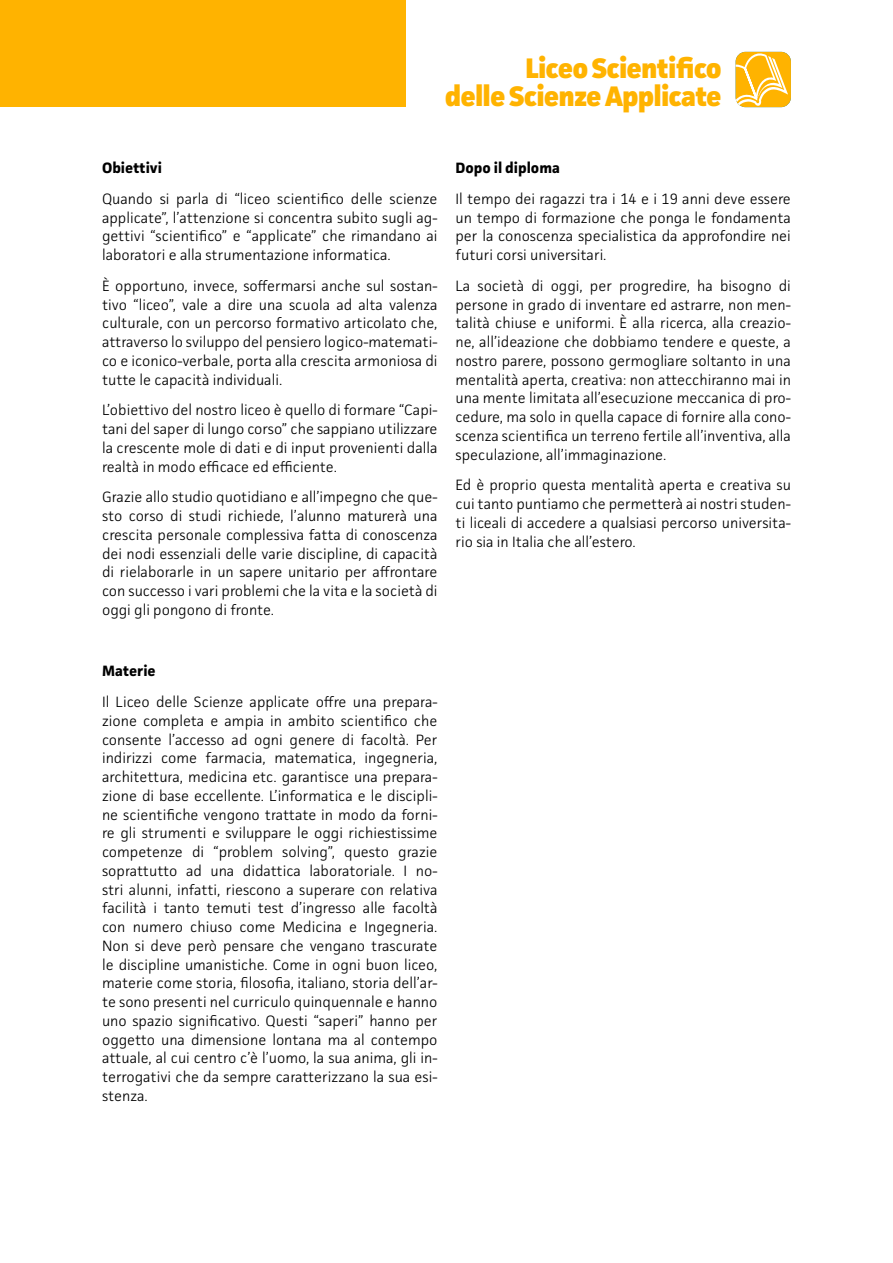
<style>
.page{position:relative;width:893px;height:1263px;background:#fff}
.page>*{position:absolute;margin:0;border:0;box-sizing:border-box;transform-origin:0 0}
.t1{font:800 28.35px/28.3px "Facit";letter-spacing:-.03em;color:#ffb300;text-align:right}
.t2{font:300 15px/18.8px "Facit";color:#000;text-align:justify}
.t3{font:700 15px "Facit";color:#000}
</style>
<div class="page">
<hr style="left:892px;top:0;width:1px;height:1263px;background:#ffb300">
<div style="left:0;top:0;width:405px;height:106px;background:#ffb300"></div>
<div style="left:736px;top:52px;width:55px;height:55px;background:#ffb300;border-radius:10px"></div>
<svg style="left:736px;top:52px;width:52px;height:55px"></svg>
<h1 class="t1" style="left:445px;top:53px;width:278px">Liceo Scientifico<br>delle Scienze Applicate</h1>
<p class="t3" style="left:102px;top:159px;width:61px">Obiettivi</p>
<p class="t2" style="left:102px;top:189px;width:337px">Quando si parla di “liceo scientifico delle scienze applicate”, l’attenzione si concentra subito sugli ag&shy;gettivi “scientifico” e “applicate” che rimandano ai laboratori e alla strumentazione informatica.</p>
<p class="t2" style="left:102px;top:276px;width:337px">È opportuno, invece, soffermarsi anche sul sostan&shy;tivo “liceo”, vale a dire una scuola ad alta valenza culturale, con un percorso formativo articolato che, attraverso lo sviluppo del pensiero logico-matemati&shy;co e iconico-verbale, porta alla crescita armoniosa di tutte le capacità individuali.</p>
<p class="t2" style="left:102px;top:400px;width:337px">L’obiettivo del nostro liceo è quello di formare “Capi&shy;tani del saper di lungo corso” che sappiano utilizzare la crescente mole di dati e di input provenienti dalla realtà in modo efficace ed efficiente.</p>
<p class="t2" style="left:102px;top:487px;width:337px">Grazie allo studio quotidiano e all’impegno che que&shy;sto corso di studi richiede, l’alunno maturerà una crescita personale complessiva fatta di conoscenza dei nodi essenziali delle varie discipline, di capacità di rielaborarle in un sapere unitario per affrontare con successo i vari problemi che la vita e la società di oggi gli pongono di fronte.</p>
<p class="t3" style="left:102px;top:662px;width:55px">Materie</p>
<p class="t2" style="left:102px;top:692px;width:337px">Il Liceo delle Scienze applicate offre una prepara&shy;zione completa e ampia in ambito scientifico che consente l’accesso ad ogni genere di facoltà. Per indirizzi come farmacia, matematica, ingegneria, architettura, medicina etc. garantisce una prepara&shy;zione di base eccellente. L’informatica e le discipli&shy;ne scientifiche vengono trattate in modo da forni&shy;re gli strumenti e sviluppare le oggi richiestissime competenze di “problem solving”, questo grazie soprattutto ad una didattica laboratoriale. I no&shy;stri alunni, infatti, riescono a superare con relativa facilità i tanto temuti test d’ingresso alle facoltà con numero chiuso come Medicina e Ingegneria.<br>Non si deve però pensare che vengano trascurate le discipline umanistiche. Come in ogni buon liceo, materie come storia, filosofia, italiano, storia dell’ar&shy;te sono presenti nel curriculo quinquennale e hanno uno spazio significativo. Questi “saperi” hanno per oggetto una dimensione lontana ma al contempo attuale, al cui centro c’è l’uomo, la sua anima, gli in&shy;terrogativi che da sempre caratterizzano la sua esi&shy;stenza.</p>
<p class="t3" style="left:455px;top:159px;width:106px">Dopo il diploma</p>
<p class="t2" style="left:455px;top:189px;width:337px">Il tempo dei ragazzi tra i 14 e i 19 anni deve essere un tempo di formazione che ponga le fondamenta per la conoscenza specialistica da approfondire nei futuri corsi universitari.</p>
<p class="t2" style="left:455px;top:276px;width:337px">La società di oggi, per progredire, ha bisogno di persone in grado di inventare ed astrarre, non men&shy;talità chiuse e uniformi. È alla ricerca, alla creazio&shy;ne, all’ideazione che dobbiamo tendere e queste, a nostro parere, possono germogliare soltanto in una mentalità aperta, creativa: non attecchiranno mai in una mente limitata all’esecuzione meccanica di pro&shy;cedure, ma solo in quella capace di fornire alla cono&shy;scenza scientifica un terreno fertile all’inventiva, alla speculazione, all’immaginazione.</p>
<p class="t2" style="left:455px;top:475px;width:337px">Ed è proprio questa mentalità aperta e creativa su cui tanto puntiamo che permetterà ai nostri studen&shy;ti liceali di accedere a qualsiasi percorso universita&shy;rio sia in Italia che all’estero.</p>
</div>
